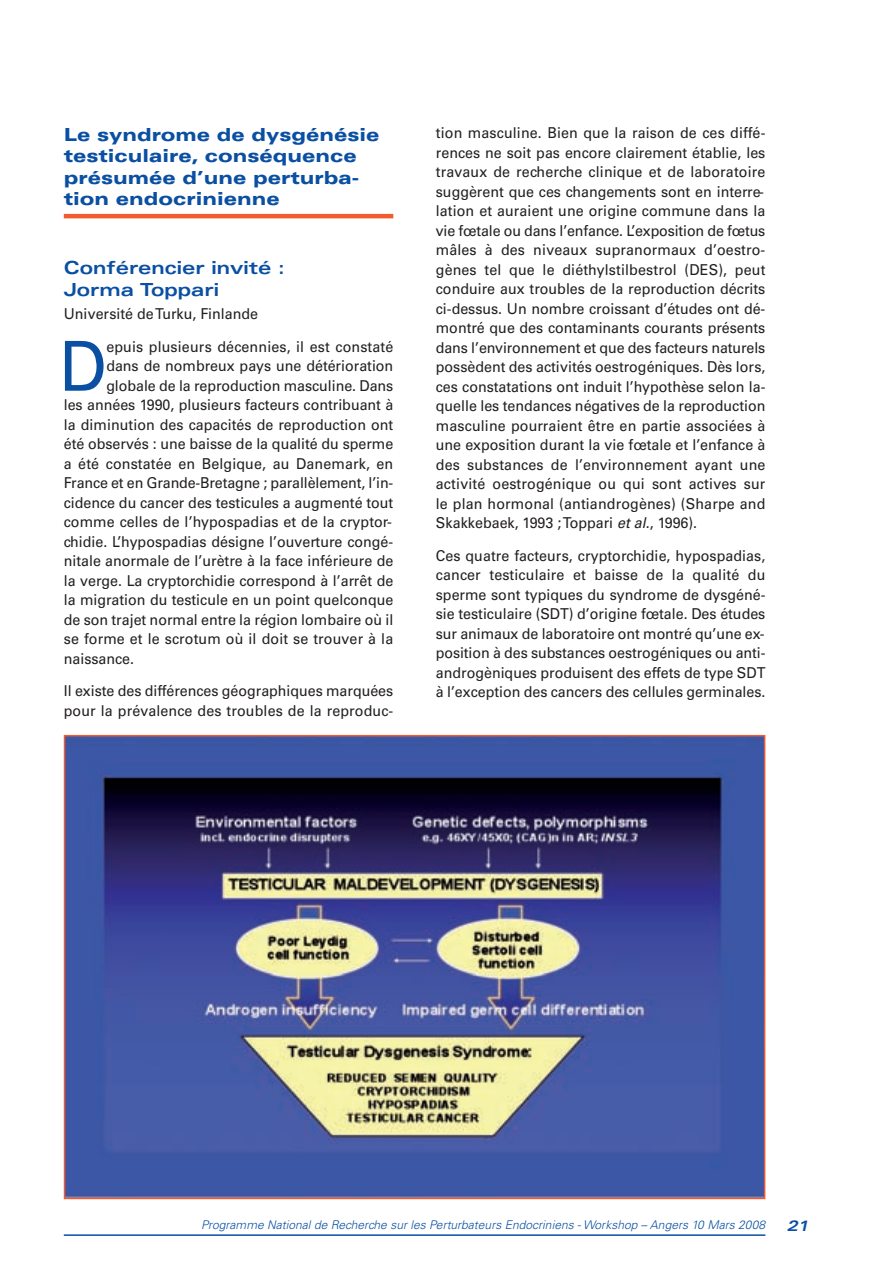
<style>
.page{position:relative;width:893px;height:1263px;background:#fff}
.page>*{position:absolute;margin:0;border:0;box-sizing:border-box;transform-origin:0 0}
.t1{font:69px "Univers";color:#0a4fa2;scale:.95 1}
.t2{font:900 expanded 18px/21.6px "Univers";color:#0a4fa2}
.t3{font:700 expanded 18px/21.6px "Univers";color:#0a4fa2}
.t4{font:15px/19.5px "Univers";color:#231f20;text-align:justify;scale:.95 1}
.t5{font:italic 700 expanded 15px "Univers";color:#0a4fa2}
.t6{font:italic 300 12px "Univers";color:#0a4fa2}
.s1{font-style:italic}
</style>
<div class="page">
<hr style="left:64px;top:214px;width:329px;height:4px;background:#f15b2e">
<hr style="left:64px;top:1234px;width:701px;height:2px;background:#0a4fa2">
<img style="left:67px;top:738px;width:695px;height:458px">
<div style="left:64px;top:735px;width:701px;height:464px;border:2px solid #f15b2e"></div>
<p class="t2" style="left:64px;top:125px;width:317px">Le syndrome de dysgénésie testiculaire, conséquence présumée d’une perturba&shy;tion endocrinienne</p>
<p class="t3" style="left:64px;top:258px;width:222px">Conférencier invité :<br>Jorma Toppari</p>
<p class="t4" style="left:64px;top:306px;width:206px">Université de Turku, Finlande</p>
<h1 class="t1" style="left:59px;top:341px;width:51px">D</h1>
<p class="t4" style="left:106px;top:338px;width:304px">epuis plusieurs décennies, il est constaté</p>
<p class="t4" style="left:106px;top:357px;width:304px">dans de nombreux pays une détérioration</p>
<p class="t4" style="left:106px;top:377px;width:304px">globale de la reproduction masculine. Dans</p>
<p class="t4" style="left:64px;top:396px;width:348px">les années 1990, plusieurs facteurs contribuant à</p>
<p class="t4" style="left:64px;top:416px;width:348px">la diminution des capacités de reproduction ont</p>
<p class="t4" style="left:64px;top:435px;width:348px">été observés : une baisse de la qualité du sperme</p>
<p class="t4" style="left:64px;top:455px;width:348px">a été constatée en Belgique, au Danemark, en</p>
<p class="t4" style="left:64px;top:474px;width:348px">France et en Grande-Bretagne ; parallèlement, l’in-</p>
<p class="t4" style="left:64px;top:494px;width:348px">cidence du cancer des testicules a augmenté tout</p>
<p class="t4" style="left:64px;top:513px;width:347px">comme celles de l’hypospadias et de la cryptor-</p>
<p class="t4" style="left:64px;top:533px;width:348px">chidie. L’hypospadias désigne l’ouverture congé-</p>
<p class="t4" style="left:64px;top:552px;width:348px">nitale anormale de l’urètre à la face inférieure de</p>
<p class="t4" style="left:64px;top:572px;width:348px">la verge. La cryptorchidie correspond à l’arrêt de</p>
<p class="t4" style="left:64px;top:591px;width:348px">la migration du testicule en un point quelconque</p>
<p class="t4" style="left:64px;top:611px;width:348px">de son trajet normal entre la région lombaire où il</p>
<p class="t4" style="left:64px;top:630px;width:348px">se forme et le scrotum où il doit se trouver à la</p>
<p class="t4" style="left:64px;top:650px;width:76px">naissance.</p>
<p class="t4" style="left:64px;top:682px;width:348px">Il existe des différences géographiques marquées pour la prévalence des troubles de la reproduc-</p>
<p class="t4" style="left:436px;top:125px;width:348px">tion masculine. Bien que la raison de ces diffé&shy;rences ne soit pas encore clairement établie, les travaux de recherche clinique et de laboratoire suggèrent que ces changements sont en interre&shy;lation et auraient une origine commune dans la vie fœtale ou dans l’enfance. L’exposition de fœtus mâles à des niveaux supranormaux d’oestro&shy;gènes tel que le diéthylstilbestrol (DES), peut conduire aux troubles de la reproduction décrits ci-dessus. Un nombre croissant d’études ont dé&shy;montré que des contaminants courants présents dans l’environnement et que des facteurs naturels possèdent des activités oestrogéniques. Dès lors, ces constatations ont induit l’hypothèse selon la&shy;quelle les tendances négatives de la reproduction masculine pourraient être en partie associées à une exposition durant la vie fœtale et l’enfance à des substances de l’environnement ayant une activité oestrogénique ou qui sont actives sur le plan hormonal (antiandrogènes) (Sharpe and Skakkebaek, 1993 ; Toppari <span class="s1">et al</span>., 1996).</p>
<p class="t4" style="left:436px;top:547px;width:348px">Ces quatre facteurs, cryptorchidie, hypospadias, cancer testiculaire et baisse de la qualité du sperme sont typiques du syndrome de dysgéné&shy;sie testiculaire (SDT) d’origine fœtale. Des études sur animaux de laboratoire ont montré qu’une ex&shy;position à des substances oestrogéniques ou anti&shy;androgèniques produisent des effets de type SDT à l’exception des cancers des cellules germinales.</p>
<p class="t6" style="left:201px;top:1220px;width:568px">Programme National de Recherche sur les Perturbateurs Endocriniens -Workshop – Angers 10 Mars 2008</p>
<p class="t5" style="left:787px;top:1220px;width:27px">21</p>
</div>
